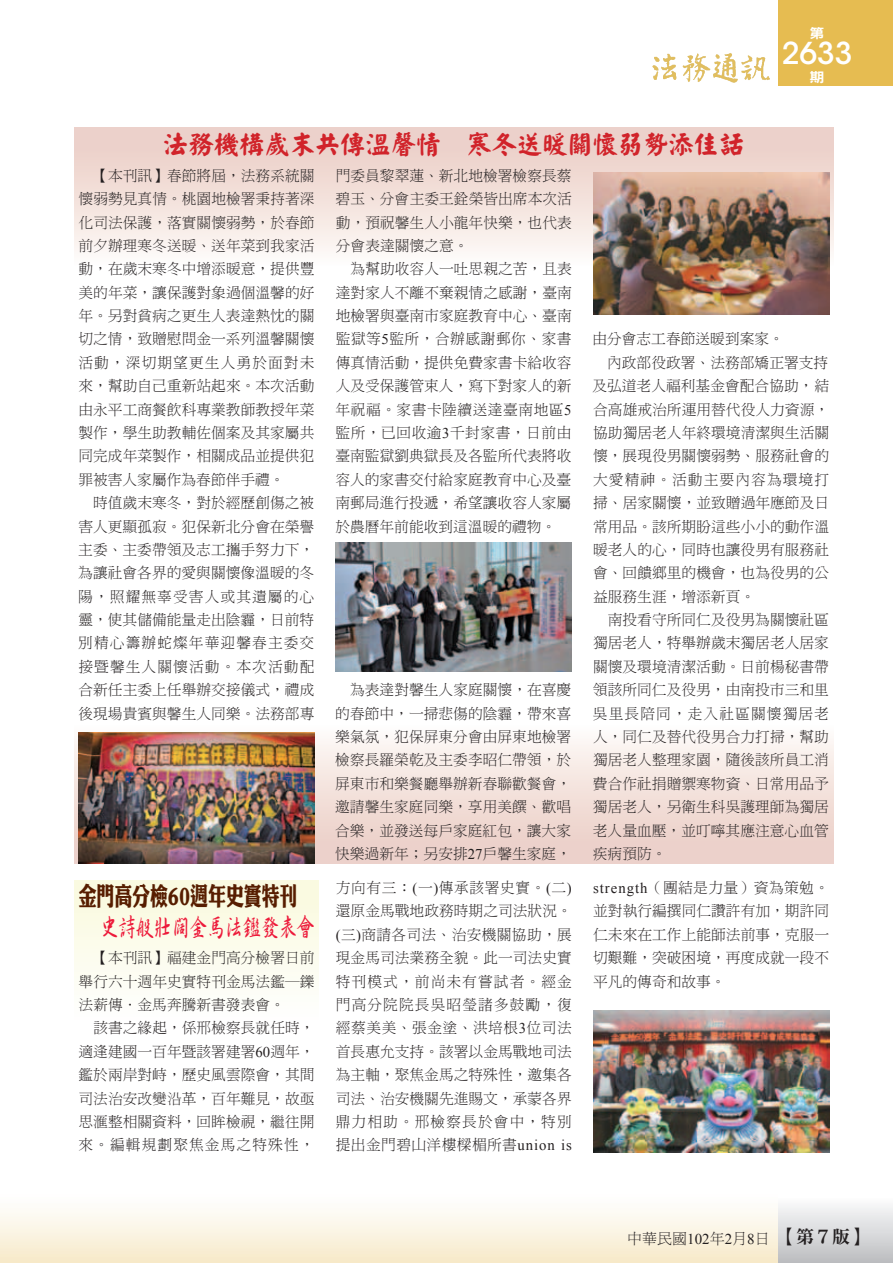
<style>
.page{position:relative;width:893px;height:1263px;background:#fff}
.page>*{position:absolute;margin:0;border:0;box-sizing:border-box;transform-origin:0 0}
.t1{font:500 30px "ITC Avant Garde Std";color:#fff}
.t2{font:25.5px "Yankai EG Ultra Big 5";color:#d1232a}
.t3{font:25.5px "DF Li King Hei Std W8";color:#571d00;scale:.7 1}
.t4{font:25.5px "DF Xing Shu Std W5";color:#ed1a3a;scale:.7 1}
.t5{font:15px "DF Ming Std W3";color:#231f20}
.t6{font:14.85px/23.4px "DF Ming Std W3";color:#231f20;text-align:justify}
.t7{font:14.85px "DF Ming Std W3";letter-spacing:.075em;color:#231f20}
.t8{font:13.5px "DF Hei Std W9";color:#fff;scale:1.11 1}
.s1{font-family:"Times New Roman"}
.s2{font-family:"DF Ming Std W9";font-size:18px}
</style>
<div class="page">
<div style="left:0;top:1191px;width:893px;height:72px;background:linear-gradient(to bottom,#fff,#f7eaca)"></div>
<div style="left:778px;top:0;width:115px;height:85px;background:#e6bc51"></div>
<img style="left:652px;top:53px;width:25px;height:27px">
<img style="left:682px;top:53px;width:28px;height:29px">
<img style="left:742px;top:55px;width:28px;height:25px">
<img style="left:710px;top:53px;width:32px;height:30px">
<div style="left:778px;top:1191px;width:115px;height:72px;background:linear-gradient(to bottom,#fff,#bdbec1)"></div>
<div style="left:74px;top:128px;width:759px;height:157px;background:linear-gradient(to bottom,#eacac2,#fff)"></div>
<div style="left:74px;top:706px;width:759px;height:157px;background:linear-gradient(to bottom,#fff,#e9cac1)"></div>
<div style="left:74px;top:880px;width:245px;height:157px;background:linear-gradient(to bottom,#f9f9dd,#fff)"></div>
<img style="left:336px;top:542px;width:236px;height:129px">
<img style="left:593px;top:172px;width:236px;height:143px">
<img style="left:79px;top:732px;width:236px;height:131px">
<img style="left:593px;top:1010px;width:236px;height:142px">
<p class="t8" style="left:810px;top:26px;width:15px">第</p>
<h1 class="t1" style="left:782px;top:35px;width:72px">2633</h1>
<p class="t8" style="left:810px;top:69px;width:15px">期</p>
<h2 class="t2" style="left:163px;top:131px;width:582px">法務機構歲末共傳溫馨情　寒冬送暖關懷弱勢添佳話</h2>
<p class="t6" style="left:78px;top:163px;width:238px;text-indent:15px">【本刊訊】春節將屆，法務系統關懷弱勢見真情。桃園地檢署秉持著深化司法保護，落實關懷弱勢，於春節前夕辦理寒冬送暖、送年菜到我家活動，在歲末寒冬中增添暖意，提供豐美的年菜，讓保護對象過個溫馨的好年。另對貧病之更生人表達熱忱的關切之情，致贈慰問金一系列溫馨關懷活動，深切期望更生人勇於面對未來，幫助自己重新站起來。本次活動由永平工商餐飲科專業教師教授年菜製作，學生助教輔佐個案及其家屬共同完成年菜製作，相關成品並提供犯罪被害人家屬作為春節伴手禮。</p>
<p class="t6" style="left:78px;top:491px;width:238px;text-indent:15px">時值歲末寒冬，對於經歷創傷之被害人更顯孤寂。犯保新北分會在榮譽主委、主委帶領及志工攜手努力下，為讓社會各界的愛與關懷像溫暖的冬陽，照耀無辜受害人或其遺屬的心靈，使其儲備能量走出陰霾，日前特別精心籌辦蛇燦年華迎馨春主委交接暨馨生人關懷活動。本次活動配合新任主委上任舉辦交接儀式，禮成後現場貴賓與馨生人同樂。法務部專</p>
<p class="t6" style="left:336px;top:163px;width:238px">門委員黎翠蓮、新北地檢署檢察長蔡碧玉、分會主委王銓榮皆出席本次活動，預祝馨生人小龍年快樂，也代表分會表達關懷之意。</p>
<p class="t6" style="left:335px;top:257px;width:238px;text-indent:15px">為幫助收容人一吐思親之苦，且表達對家人不離不棄親情之感謝，臺南地檢署與臺南市家庭教育中心、臺南監獄等<span class="s1">5</span>監所，合辦感謝郵你、家書傳真情活動，提供免費家書卡給收容人及受保護管束人，寫下對家人的新年祝福。家書卡陸續送達臺南地區<span class="s1">5</span>監所，已回收逾<span class="s1">3</span>千封家書，日前由臺南監獄劉典獄長及各監所代表將收容人的家書交付給家庭教育中心及臺南郵局進行投遞，希望讓收容人家屬於農曆年前能收到這溫暖的禮物。</p>
<p class="t6" style="left:592px;top:327px;width:193px">由分會志工春節送暖到案家。</p>
<p class="t6" style="left:607px;top:350px;width:223px">內政部役政署、法務部矯正署支持</p>
<p class="t6" style="left:592px;top:374px;width:238px">及弘道老人福利基金會配合協助，結</p>
<p class="t6" style="left:593px;top:397px;width:237px">合高雄戒治所運用替代役人力資源，</p>
<p class="t6" style="left:593px;top:421px;width:237px">協助獨居老人年終環境清潔與生活關</p>
<p class="t6" style="left:593px;top:444px;width:237px">懷，展現役男關懷弱勢、服務社會的</p>
<p class="t7" style="left:593px;top:471px;width:238px">大愛精神。活動主要內容為環境打</p>
<p class="t6" style="left:593px;top:491px;width:237px">掃、居家關懷，並致贈過年應節及日</p>
<p class="t6" style="left:593px;top:514px;width:237px">常用品。該所期盼這些小小的動作溫</p>
<p class="t6" style="left:593px;top:538px;width:237px">暖老人的心，同時也讓役男有服務社</p>
<p class="t6" style="left:593px;top:561px;width:237px">會、回饋鄉里的機會，也為役男的公</p>
<p class="t6" style="left:593px;top:584px;width:164px">益服務生涯，增添新頁。</p>
<p class="t6" style="left:608px;top:608px;width:223px">南投看守所同仁及役男為關懷社區</p>
<p class="t6" style="left:593px;top:631px;width:237px">獨居老人，特舉辦歲末獨居老人居家</p>
<p class="t6" style="left:593px;top:655px;width:237px">關懷及環境清潔活動。日前楊秘書帶</p>
<p class="t6" style="left:593px;top:678px;width:237px">領該所同仁及役男，由南投市三和里</p>
<p class="t7" style="left:593px;top:705px;width:238px">吳里長陪同，走入社區關懷獨居老</p>
<p class="t6" style="left:593px;top:725px;width:237px">人，同仁及替代役男合力打掃，幫助</p>
<p class="t6" style="left:593px;top:748px;width:237px">獨居老人整理家園，隨後該所員工消</p>
<p class="t6" style="left:593px;top:771px;width:237px">費合作社捐贈禦寒物資、日常用品予</p>
<p class="t6" style="left:593px;top:795px;width:237px">獨居老人，另衛生科吳護理師為獨居</p>
<p class="t6" style="left:593px;top:818px;width:237px">老人量血壓，並叮嚀其應注意心血管</p>
<p class="t6" style="left:593px;top:842px;width:75px">疾病預防。</p>
<p class="t6" style="left:335px;top:678px;width:238px;text-indent:15px">為表達對馨生人家庭關懷，在喜慶的春節中，一掃悲傷的陰霾，帶來喜樂氣氛，犯保屏東分會由屏東地檢署檢察長羅榮乾及主委李昭仁帶領，於屏東市和樂餐廳舉辦新春聯歡餐會，邀請馨生家庭同樂，享用美饌、歡唱合樂，並發送每戶家庭紅包，讓大家快樂過新年；另安排<span class="s1">27</span>戶馨生家庭，</p>
<h2 class="t3" style="left:79px;top:882px;width:314px">金門高分檢60週年史實特刊</h2>
<h2 class="t4" style="left:100px;top:913px;width:308px">史詩般壯闊金馬法鑑發表會</h2>
<p class="t6" style="left:79px;top:946px;width:238px;text-indent:15px">【本刊訊】福建金門高分檢署日前舉行六十週年史實特刊金馬法鑑─鑠法薪傳．金馬奔騰新書發表會。</p>
<p class="t6" style="left:78px;top:1016px;width:238px;text-indent:15px">該書之緣起，係邢檢察長就任時，適逢建國一百年暨該署建署<span class="s1">60</span>週年，鑑於兩岸對峙，歷史風雲際會，其間司法治安改變沿革，百年難見，故亟思滙整相關資料，回眸檢視，繼往開來。編輯規劃聚焦金馬之特殊性，</p>
<p class="t6" style="left:336px;top:876px;width:238px">方向有三：<span class="s1">(</span>一<span class="s1">)</span>傳承該署史實。<span class="s1">(</span>二<span class="s1">)</span>還原金馬戰地政務時期之司法狀況。<span class="s1">(</span>三<span class="s1">)</span>商請各司法、治安機關協助，展現金馬司法業務全貌。此一司法史實特刊模式，前尚未有嘗試者。經金門高分院院長吳昭瑩諸多鼓勵，復經蔡美美、張金塗、洪培根<span class="s1">3</span>位司法首長惠允支持。該署以金馬戰地司法為主軸，聚焦金馬之特殊性，邀集各司法、治安機關先進賜文，承蒙各界鼎力相助。邢檢察長於會中，特別提出金門碧山洋樓樑楣所書<span class="s1">union is</span></p>
<p class="t6" style="left:593px;top:876px;width:238px"><span class="s1">strength</span>（團結是力量）資為策勉。並對執行編撰同仁讚許有加，期許同仁未來在工作上能師法前事，克服一切艱難，突破困境，再度成就一段不平凡的傳奇和故事。</p>
<p class="t5" style="left:627px;top:1230px;width:243px">中華民國<span class="s1">102</span>年<span class="s1">2</span>月<span class="s1">8</span>日<span class="s2">【第７版】</span></p>
</div>
